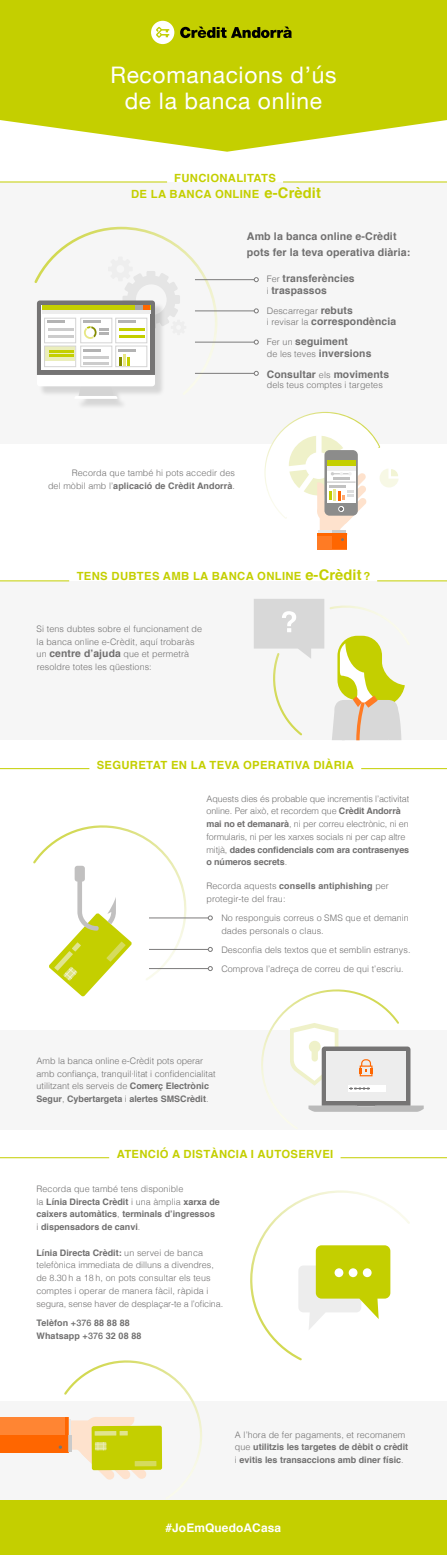
<style>
.page{position:relative;width:447px;height:1555px;background:#fff}
.page>*{position:absolute;margin:0;border:0;box-sizing:border-box;transform-origin:0 0}
.t1{font:22.8px/25.6px "Helvetica Neue";letter-spacing:.03em;color:#fff;text-align:center}
.t2{font:700 14.62px "Helvetica";letter-spacing:.01em;color:#c4cf00}
.t3{font:700 11.93px "Helvetica";letter-spacing:.01em;color:#fff}
.t4{font:700 11.25px/16.6px "Helvetica";letter-spacing:.03em;color:#c4cf00;text-align:center}
.t5{font:700 10.65px/16px "Helvetica";letter-spacing:.01em;color:#706f6f}
.t6{font:700 10.35px/11.7px "Helvetica";letter-spacing:.01em;color:#706f6f}
.t7{font:300 8.93px/12.8px "Helvetica";letter-spacing:.005em;color:#706f6f}
.t8{font:700 8.93px/12.8px "Helvetica";color:#706f6f}
.s1{font-size:14.25px;color:#f6f6f6}
.s2{font-style:inherit}
.s3{font-weight:300;font-size:8.93px}
.s4{font-weight:700;font-size:10.35px}
.s5{font-weight:700}
.s6{font-size:11.25px}
.s7{font-size:14.62px}
.s8{color:#fff}
.s9{font-weight:300}
.s10{font-family:"Helvetica Neue";font-weight:500}
</style>
<div class="page">
<div style="left:0;top:182px;width:446px;height:261px;background:#f6f6f6"></div>
<svg style="left:34px;top:226px;width:184px;height:147px"></svg>
<div style="left:38px;top:302px;width:127px;height:107px;background:#000;opacity:.13"></div>
<svg style="left:37px;top:256px;width:149px;height:143px"></svg>
<div style="left:135px;top:305px;width:8px;height:5px;background:#a8a8a7"></div>
<hr style="left:42px;top:310px;width:108px;height:4px;background:#ededed">
<div style="left:0;top:1400px;width:446px;height:100px;background:#f6f6f6"></div>
<svg style="left:0;top:0;width:446px;height:152px;background:#cad41b"></svg>
<hr style="left:0;top:182px;width:167px;height:1px;background:#c4cf00">
<hr style="left:283px;top:182px;width:163px;height:1px;background:#c4cf00">
<hr style="left:195px;top:279px;width:61px;height:1px;background:#7c7b7b">
<svg style="left:254px;top:277px;width:4px;height:5px"></svg>
<hr style="left:195px;top:311px;width:61px;height:1px;background:#7c7b7b">
<svg style="left:254px;top:309px;width:4px;height:4px"></svg>
<hr style="left:195px;top:342px;width:61px;height:1px;background:#7c7b7b">
<svg style="left:254px;top:340px;width:4px;height:4px"></svg>
<hr style="left:195px;top:373px;width:61px;height:1px;background:#7c7b7b">
<svg style="left:254px;top:371px;width:4px;height:4px"></svg>
<div style="left:317px;top:533px;width:30px;height:16px;background:#ff7b24"></div>
<div style="left:332px;top:535px;width:15px;height:14px;background:#f60"></div>
<svg style="left:264px;top:411px;width:134px;height:130px"></svg>
<hr style="left:0;top:768px;width:89px;height:1px;background:#c4cf00">
<hr style="left:361px;top:768px;width:85px;height:1px;background:#c4cf00">
<div style="left:0;top:1029px;width:446px;height:100px;background:#f6f6f6"></div>
<svg style="left:261px;top:989px;width:162px;height:141px"></svg>
<svg style="left:33px;top:825px;width:161px;height:171px"></svg>
<svg style="left:250px;top:1190px;width:160px;height:171px"></svg>
<hr style="left:0;top:1157px;width:109px;height:1px;background:#c4cf00">
<hr style="left:340px;top:1157px;width:106px;height:1px;background:#c4cf00">
<svg style="left:298px;top:1245px;width:92px;height:85px"></svg>
<div style="left:362px;top:1268px;width:9px;height:8px;background:#fff;border-radius:50%"></div>
<div style="left:348px;top:1268px;width:9px;height:8px;background:#fff;border-radius:50%"></div>
<div style="left:334px;top:1268px;width:9px;height:8px;background:#fff;border-radius:50%"></div>
<div style="left:0;top:1417px;width:68px;height:35px;background:#ff8533"></div>
<div style="left:0;top:1434px;width:66px;height:18px;background:#f60"></div>
<svg style="left:23px;top:1360px;width:179px;height:139px"></svg>
<svg style="left:95px;top:1430px;width:21px;height:5px"></svg>
<div style="left:119px;top:1430px;width:9px;height:5px;background:#e0e48e"></div>
<div style="left:151px;top:21px;width:23px;height:23px;background:#fff;border-radius:50%"></div>
<svg style="left:156px;top:27px;width:13px;height:11px"></svg>
<svg style="left:180px;top:27px;width:111px;height:11px"></svg>
<div style="left:0;top:581px;width:446px;height:159px;background:#f6f6f6"></div>
<hr style="left:0;top:580px;width:69px;height:1px;background:#c4cf00">
<hr style="left:377px;top:580px;width:69px;height:1px;background:#c4cf00">
<svg style="left:254px;top:599px;width:155px;height:141px"></svg>
<div style="left:0;top:1500px;width:446px;height:54px;background:#c4cf00"></div>
<hr style="left:149px;top:917px;width:61px;height:1px;background:#7c7b7b">
<svg style="left:208px;top:915px;width:4px;height:5px"></svg>
<hr style="left:149px;top:949px;width:61px;height:1px;background:#7c7b7b">
<svg style="left:208px;top:947px;width:4px;height:4px"></svg>
<hr style="left:149px;top:968px;width:61px;height:1px;background:#7c7b7b">
<svg style="left:208px;top:966px;width:4px;height:4px"></svg>
<h1 class="t1" style="left:110px;top:64px;width:227px">Recomanacions d’ús de la banca online</h1>
<p class="t4" style="left:131px;top:170px;width:189px">FUNCIONALITATS<br>DE LA BANCA ONLINE <span class="s1">e-</span><span class="s1">C</span><span class="s1">rèdit</span></p>
<h2 class="t2" style="left:264px;top:181px;width:58px">e-<span class="s2">C</span>rèdit</h2>
<p class="t5" style="left:247px;top:228px;width:165px">Amb la banca online e-Crèdit pots fer la teva operativa diària:</p>
<p class="t6" style="left:266px;top:273px;width:89px"><span class="s3">Fer</span> transferències <span class="s3">i</span> traspassos</p>
<p class="t7" style="left:266px;top:303px;width:87px">Descarregar <span class="s4">rebuts</span></p>
<p class="t6" style="left:266px;top:312px;width:131px;line-height:19.4px"><span class="s3">i revisar la</span> correspondència<br><span class="s3">Fer un</span> seguiment</p>
<p class="t7" style="left:266px;top:346px;width:106px">de les teves <span class="s4">inversions</span></p>
<p class="t7" style="left:48px;top:465px;width:188px;text-align:right">Recorda que també hi pots accedir des<br>del mòbil amb l’<span class="s5">aplicació de Crèdit Andorrà</span>.</p>
<p class="t6" style="left:266px;top:368px;width:124px">Consultar <span class="s3">els</span> moviments</p>
<p class="t7" style="left:266px;top:378px;width:117px">dels teus comptes i targetes</p>
<h2 class="t2" style="left:318px;top:563px;width:53px"><span class="s2">C</span>rèdit<span class="s6">?</span></h2>
<p class="t4" style="left:77px;top:568px;width:288px">TENS DUBTES AMB LA BANCA ONLINE <span class="s7">e-</span><span class="s8">e-CRÈDIT</span></p>
<p class="t7" style="left:37px;top:621px;width:167px">Si tens dubtes sobre el funcionament de la banca online e-Crèdit, aquí trobaràs un <span class="s4">centre d’ajuda</span> que et permetrà resoldre totes les qüestions:</p>
<p class="t4" style="left:97px;top:756px;width:258px">SEGURETAT EN LA TEVA OPERATIVA DIÀRIA</p>
<p class="t7" style="left:206px;top:791px;width:204px">Aquests dies és probable que incrementis l’activitat online. Per això, et recordem que <span class="s5">Crèdit Andorrà mai no et demanarà</span>, ni per correu electrònic, ni en formularis, ni per les xarxes socials ni per cap altre mitjà, <span class="s5">dades confidencials com ara contrasenyes o números secrets</span>.</p>
<p class="t7" style="left:206px;top:878px;width:184px">Recorda aquests <span class="s5">consells antiphishing</span> per protegir-te del frau:</p>
<p class="t7" style="left:221px;top:910px;width:189px">No responguis correus o SMS que et demanin dades personals o claus.</p>
<p class="t7" style="left:221px;top:939px;width:190px;line-height:19.1px">Desconfia dels textos que et semblin estranys.<br>Comprova l’adreça de correu de qui t’escriu.</p>
<p class="t7" style="left:37px;top:1053px;width:180px">Amb la banca online e-Crèdit pots operar amb confiança, tranquil·litat i confidencialitat utilitzant els serveis de <span class="s5">Comerç Electrònic Segur</span>, <span class="s5">Cybertargeta</span> i <span class="s5">alertes SMSCrèdit</span>.</p>
<p class="t4" style="left:117px;top:1145px;width:218px">ATENCIÓ A DISTÀNCIA I AUTOSERVEI</p>
<p class="t8" style="left:36px;top:1182px;width:185px"><span class="s9">Recorda que també tens disponible<br>la</span> Línia Directa Crèdit <span class="s9">i una àmplia</span> xarxa de caixers automàtics<span class="s9">,</span> terminals d’ingressos<br><span class="s9">i</span> dispensadors de canvi<span class="s9">.</span></p>
<p class="t7" style="left:36px;top:1245px;width:188px"><span class="s5">Línia Directa Crèdit:</span> un servei de banca telefònica immediata de dilluns a divendres, de 8.30 h a 18 h, on pots consultar els teus comptes i operar de manera fàcil, ràpida i segura, sense haver de desplaçar-te a l’oficina.</p>
<p class="t8" style="left:36px;top:1316px;width:106px">Telèfon <span class="s10">+376</span> 88 88 88<br>Whatsapp <span class="s10">+376</span> 32 08 88</p>
<p class="t8" style="left:235px;top:1427px;width:175px"><span class="s9">A l’hora de fer pagaments, et recomanem que</span> utilitzis les targetes de dèbit o crèdit <span class="s9">i</span> evitis les transaccions amb diner físic<span class="s9">.</span></p>
<h3 class="t3" style="left:165px;top:1518px;width:117px">#JoEmQuedoACasa</h3>
</div>
